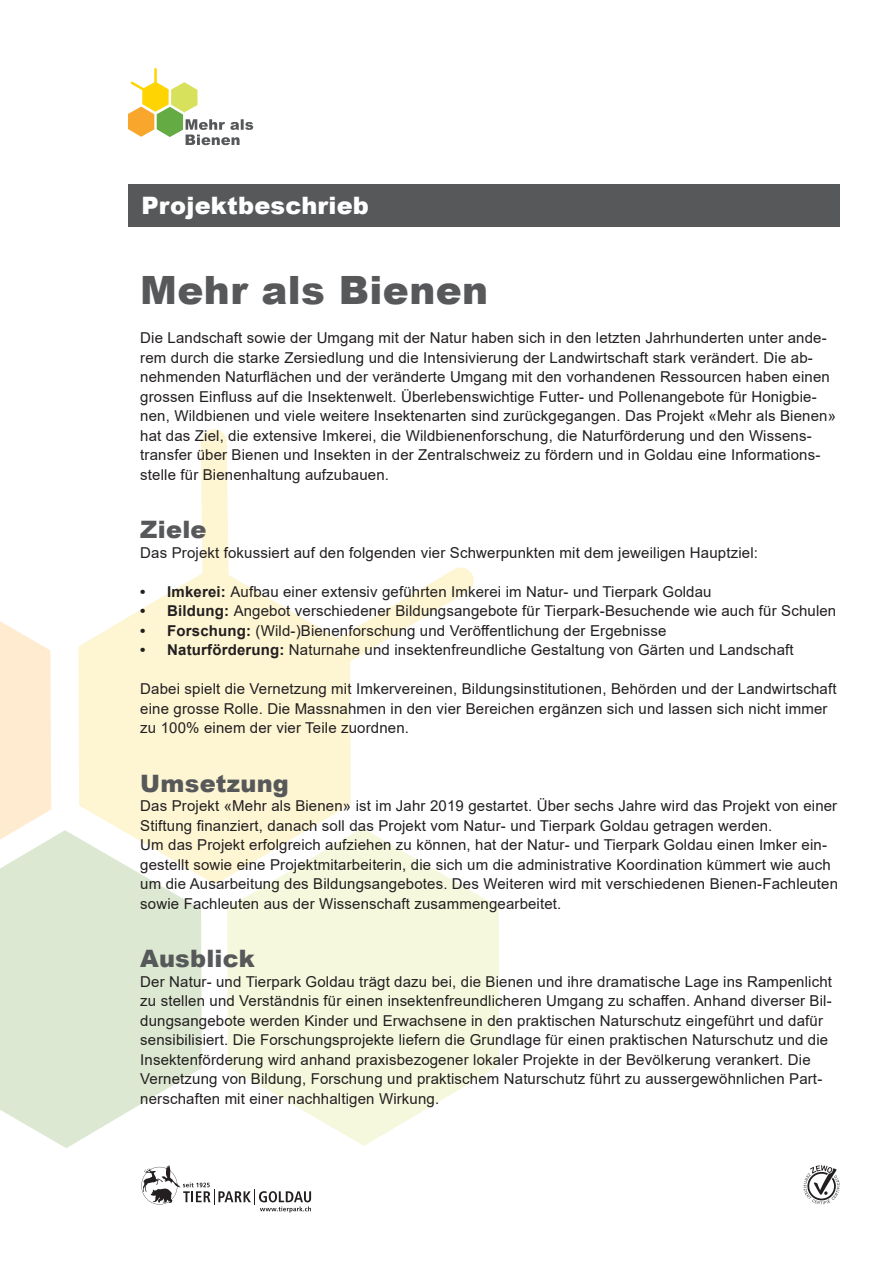
<style>
.page{position:relative;width:893px;height:1263px;background:#fff}
.page>*{position:absolute;margin:0;border:0;box-sizing:border-box;transform-origin:0 0}
.Titel{font:900 39px "Arial";letter-spacing:.01em;color:#57585a}
.t1{font:900 24px "Arial";letter-spacing:.01em;color:#57585a}
.Titel-Text_Weiss{font:900 24px "Arial";letter-spacing:.01em;color:#fff}
.t2{font:15px/19.5px "Arial";letter-spacing:.01em;color:#231f20}
.s1{font-weight:700}
</style>
<div class="page">
<svg style="left:803px;top:1165px;width:37px;height:39px"></svg>
<svg style="left:141px;top:1165px;width:170px;height:47px"></svg>
<svg style="left:128px;top:68px;width:125px;height:77px"></svg>
<svg style="left:0;top:621px;width:51px;height:209px"></svg>
<svg style="left:0;top:830px;width:202px;height:318px;fill:#dce8d1"></svg>
<svg style="left:227px;top:884px;width:272px;height:262px;fill:#f5f8dd"></svg>
<svg style="left:78px;top:429px;width:396px;height:455px"></svg>
<div style="left:128px;top:184px;width:712px;height:43px;background:#57585a"></div>
<p class="Titel-Text_Weiss" style="left:141px;top:188px;width:229px">Projektbeschrieb</p>
<p class="Titel" style="left:140px;top:262px;width:349px">Mehr als Bienen</p>
<p class="t2" style="left:140px;top:328px;width:697px">Die Landschaft sowie der Umgang mit der Natur haben sich in den letzten Jahrhunderten unter ande&shy;rem durch die starke Zersiedlung und die Intensivierung der Landwirtschaft stark verändert. Die ab&shy;nehmenden Naturflächen und der veränderte Umgang mit den vorhandenen Ressourcen haben einen grossen Einfluss auf die Insektenwelt. Überlebenswichtige Futter- und Pollenangebote für Honigbie&shy;nen, Wildbienen und viele weitere Insektenarten sind zurückgegangen. Das Projekt «Mehr als Bienen» hat das Ziel, die extensive Imkerei, die Wildbienenforschung, die Naturförderung und den Wissens&shy;transfer über Bienen und Insekten in der Zentralschweiz zu fördern und in Goldau eine Informations&shy;stelle für Bienenhaltung aufzubauen.</p>
<p class="t1" style="left:140px;top:512px;width:68px">Ziele</p>
<p class="t2" style="left:140px;top:543px;width:619px">Das Projekt fokussiert auf den folgenden vier Schwerpunkten mit dem jeweiligen Hauptziel:</p>
<p class="t2" style="left:140px;top:582px;width:573px"><span class="s1">• Imkerei:</span> Aufbau einer extensiv geführten Imkerei im Natur- und Tierpark Goldau</p>
<p class="t2" style="left:140px;top:601px;width:697px"><span class="s1">• Bildung:</span> Angebot verschiedener Bildungsangebote für Tierpark-Besuchende wie auch für Schulen</p>
<p class="t2" style="left:140px;top:621px;width:528px"><span class="s1">• Forschung:</span> (Wild-)Bienenforschung und Veröffentlichung der Ergebnisse</p>
<p class="t2" style="left:140px;top:640px;width:655px"><span class="s1">• Naturförderung:</span> Naturnahe und insektenfreundliche Gestaltung von Gärten und Landschaft</p>
<p class="t2" style="left:140px;top:679px;width:698px">Dabei spielt die Vernetzung mit Imkervereinen, Bildungsinstitutionen, Behörden und der Landwirtschaft eine grosse Rolle. Die Massnahmen in den vier Bereichen ergänzen sich und lassen sich nicht immer zu 100% einem der vier Teile zuordnen.</p>
<p class="t1" style="left:140px;top:766px;width:150px">Umsetzung</p>
<p class="t2" style="left:140px;top:796px;width:698px">Das Projekt «Mehr als Bienen» ist im Jahr 2019 gestartet. Über sechs Jahre wird das Projekt von einer<br>Stiftung finanziert, danach soll das Projekt vom Natur- und Tierpark Goldau getragen werden.</p>
<p class="t2" style="left:140px;top:835px;width:699px">Um das Projekt erfolgreich aufziehen zu können, hat der Natur- und Tierpark Goldau einen Imker ein&shy;gestellt sowie eine Projektmitarbeiterin, die sich um die administrative Koordination kümmert wie auch um die Ausarbeitung des Bildungsangebotes. Des Weiteren wird mit verschiedenen Bienen-Fachleuten sowie Fachleuten aus der Wissenschaft zusammengearbeitet.</p>
<p class="t1" style="left:140px;top:941px;width:116px">Ausblick</p>
<p class="t2" style="left:140px;top:972px;width:693px">Der Natur- und Tierpark Goldau trägt dazu bei, die Bienen und ihre dramatische Lage ins Rampenlicht zu stellen und Verständnis für einen insektenfreundlicheren Umgang zu schaffen. Anhand diverser Bil&shy;dungsangebote werden Kinder und Erwachsene in den praktischen Naturschutz eingeführt und dafür sensibilisiert. Die Forschungsprojekte liefern die Grundlage für einen praktischen Naturschutz und die Insektenförderung wird anhand praxisbezogener lokaler Projekte in der Bevölkerung verankert. Die Vernetzung von Bildung, Forschung und praktischem Naturschutz führt zu aussergewöhnlichen Part&shy;nerschaften mit einer nachhaltigen Wirkung.</p>
</div>
